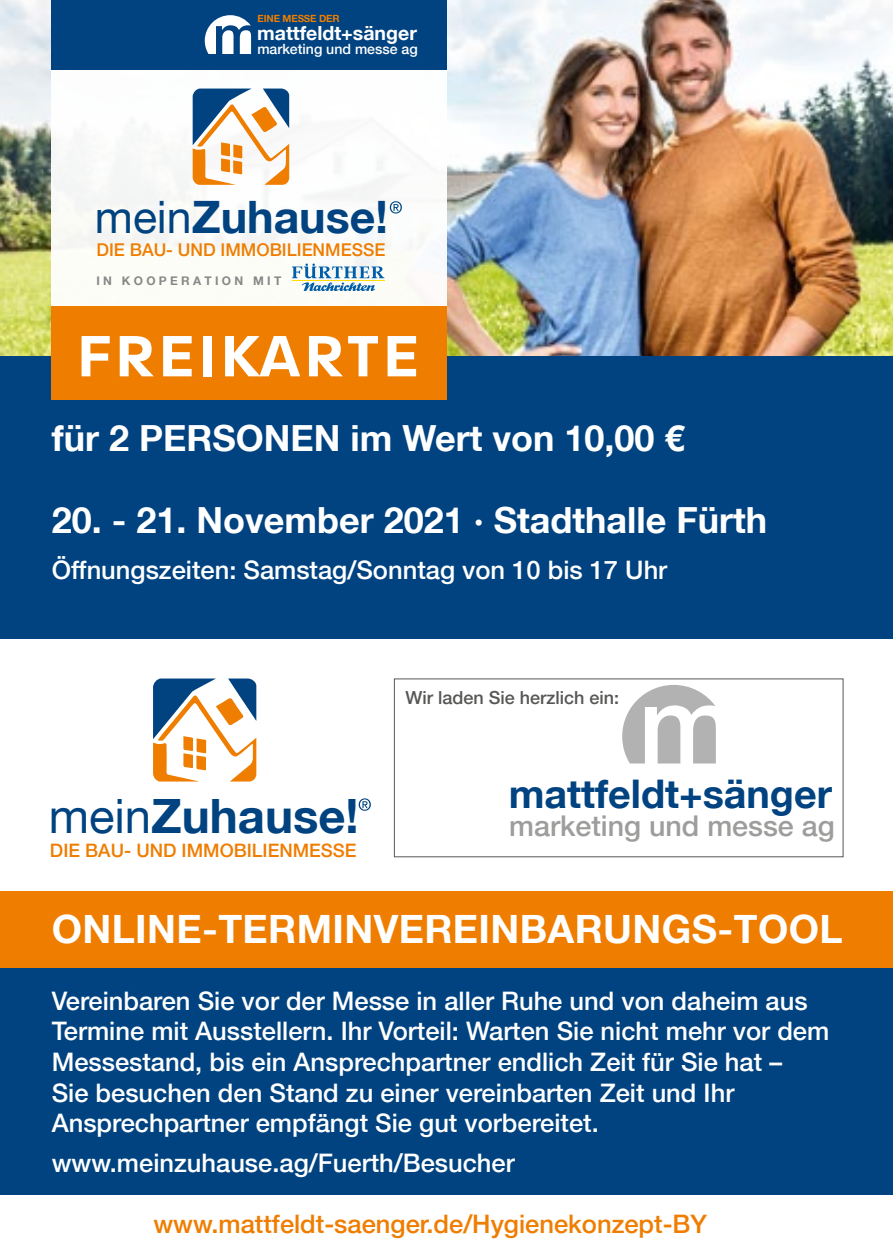
<style>
.page{position:relative;width:893px;height:1259px;background:#fff}
.page>*{position:absolute;margin:0;border:0;box-sizing:border-box;transform-origin:0 0}
.t1{font:600 63px "Paralucent";letter-spacing:.07em;color:#fff}
.t2{font:700 47.4px "Helvetica Neue LT";color:#004380}
.t3{font:700 44.7px "Helvetica Neue LT";color:#004380}
.t4{font:700 39.6px "Helvetica Neue LT";color:#004380}
.t5{font:700 39px "Helvetica Neue LT";letter-spacing:.01em;color:#fff}
.t6{font:700 36px "Helvetica Neue LT";color:#fff}
.t7{font:500 28.5px "Helvetica Neue LT";color:#9d9d9c}
.t8{font:500 25.5px/30.6px "Helvetica Neue LT";color:#fff}
.t9{font:500 25.5px "Helvetica Neue LT";color:#ef7d00}
.t10{font:700 19.5px "Helvetica Neue LT";color:#fff}
.t11{font:500 18.6px "Helvetica Neue LT";color:#ef7d00}
.t12{font:500 18px "Helvetica Neue LT";color:#575756}
.t13{font:500 17.7px "Helvetica Neue LT";color:#ef7d00}
.t14{font:500 14.1px "Helvetica Neue LT";color:#fff}
.t15{font:700 12px "Helvetica Neue LT";color:#878787}
.t16{font:700 9.9px "Helvetica Neue LT";letter-spacing:-.015em;color:#ef7d00}
.s1{font-weight:400}
</style>
<div class="page">
<img style="left:0;top:0;width:893px;height:356px">
<div style="left:0;top:356px;width:893px;height:283px;background:#004380"></div>
<div style="left:52px;top:0;width:395px;height:315px;background:#fff"></div>
<div style="left:52px;top:306px;width:395px;height:94px;background:#ef7d00"></div>
<div style="left:52px;top:0;width:395px;height:69px;background:#004380"></div>
<svg style="left:205px;top:15px;width:46px;height:39px"></svg>
<svg style="left:193px;top:89px;width:96px;height:96px"></svg>
<svg style="left:390px;top:201px;width:12px;height:12px"></svg>
<svg style="left:292px;top:263px;width:92px;height:28px"></svg>
<svg style="left:394px;top:678px;width:450px;height:179px"></svg>
<div style="left:0;top:963px;width:893px;height:232px;background:#004380"></div>
<div style="left:0;top:891px;width:893px;height:76px;background:#ef7d00"></div>
<svg style="left:153px;top:678px;width:103px;height:103px"></svg>
<svg style="left:359px;top:798px;width:12px;height:13px"></svg>
<p class="t16" style="left:258px;top:13px;width:84px">EINE MESSE DER</p>
<p class="t10" style="left:257px;top:21px;width:161px">mattfeldt+sänger</p>
<p class="t14" style="left:257px;top:41px;width:162px">marketing und messe ag</p>
<h3 class="t3" style="left:95px;top:189px;width:294px"><span class="s1">mein</span>Zuhause!</h3>
<p class="t13" style="left:96px;top:239px;width:290px">DIE BAU- UND IMMOBILIENMESSE</p>
<p class="t15" style="left:96px;top:273px;width:186px">I N K O O P E R A T I O N M I T</p>
<h1 class="t1" style="left:77px;top:318px;width:343px">FREIKARTE</h1>
<h3 class="t6" style="left:52px;top:415px;width:634px">für 2 PERSONEN im Wert von 10,00 €</h3>
<h3 class="t6" style="left:52px;top:497px;width:717px">20. - 21. November 2021 · Stadthalle Fürth</h3>
<p class="t8" style="left:52px;top:554px;width:617px">Öffnungszeiten: Samstag/Sonntag von 10 bis 17 Uhr</p>
<h2 class="t2" style="left:49px;top:787px;width:312px"><span class="s1">mein</span>Zuhause!</h2>
<p class="t11" style="left:50px;top:839px;width:308px">DIE BAU- UND IMMOBILIENMESSE</p>
<p class="t12" style="left:405px;top:686px;width:215px">Wir laden Sie herzlich ein:</p>
<h3 class="t4" style="left:509px;top:769px;width:325px">mattfeldt+sänger</h3>
<p class="t7" style="left:509px;top:809px;width:327px">marketing und messe ag</p>
<h3 class="t5" style="left:52px;top:905px;width:792px">ONLINE-TERMINVEREINBARUNGS-TOOL</h3>
<p class="t8" style="left:52px;top:985px;width:779px">Vereinbaren Sie vor der Messe in aller Ruhe und von daheim aus Termine mit Ausstellern. Ihr Vorteil: Warten Sie nicht mehr vor dem Messestand, bis ein Ansprechpartner endlich Zeit für Sie hat –<br>Sie besuchen den Stand zu einer vereinbarten Zeit und Ihr Ansprechpartner empfängt Sie gut vorbereitet.</p>
<p class="t8" style="left:52px;top:1147px;width:464px">www.meinzuhause.ag/Fuerth/Besucher</p>
<p class="t9" style="left:153px;top:1208px;width:555px">www.mattfeldt-saenger.de/Hygienekonzept-BY</p>
</div>
